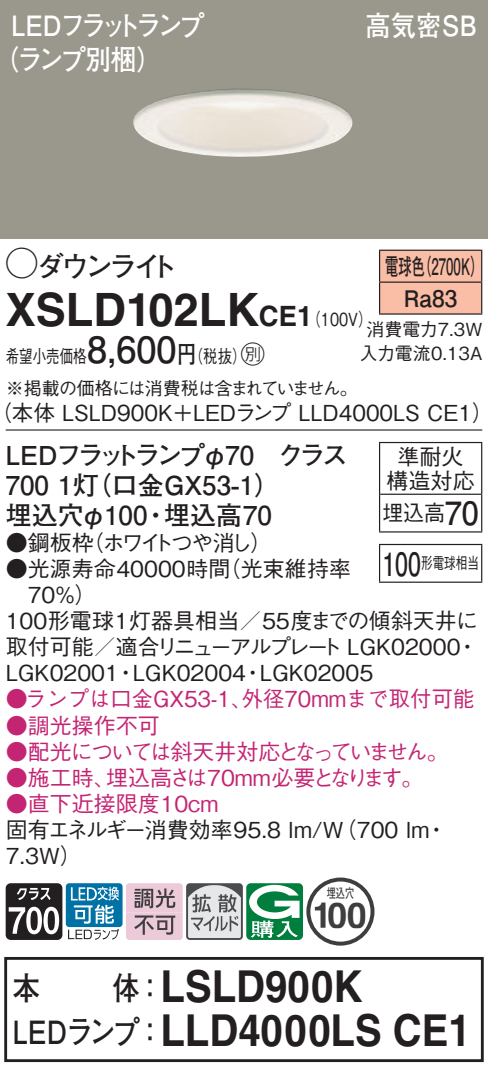
<style>
.page{position:relative;width:488px;height:1070px;background:#fff}
.page>*{position:absolute;margin:0;border:0;box-sizing:border-box;transform-origin:0 0}
.t1{font:700 46px "Helvetica LT Std";color:#231f20}
.t2{font:700 44px "Helvetica LT Std";color:#231f20;scale:.91 1}
.t3{font:700 36px "Futo Go B101 Pro";color:#231f20}
.t4{font:700 36px "Helvetica LT Std";color:#252122}
.t5{font:700 32px "Futo Go B101 Pro";color:#231f20;scale:.85 1}
.t6{font:700 32px "Futo Go B101 Pro";color:#231f20;scale:.72 1}
.t7{font:700 32px "Futo Go B101 Pro";color:#231f20;scale:.95 1}
.t8{font:700 28px/34px "Futo Go B101 Pro";letter-spacing:-.12em;color:#fff;scale:.9 1}
.t9{font:700 28px "Futo Go B101 Pro";letter-spacing:-.15em;color:#231f20}
.t10{font:700 28px "Futo Go B101 Pro";letter-spacing:-.055em;color:#fff;scale:.9 1}
.t11{font:700 26px "Futo Go B101 Pro";color:#231f20}
.t12{font:700 26px "Futo Go B101 Pro";letter-spacing:-.135em;color:#231f20}
.t13{font:24px "Ford Classification 1";color:#231f20}
.t14{font:700 22.8px/32px "Futo Go B101 Pro";color:#231f20;scale:.58 1}
.t15{font:500 22px/26px "Gothic BBB Pro";color:#231f20}
.t16{font:500 22px "Gothic BBB Pro";color:#c42573}
.t17{font:500 22px/26px "Gothic BBB Pro";letter-spacing:-.095em;color:#c42573}
.t18{font:500 22px "Gothic BBB Pro";letter-spacing:-.15em;color:#231f20}
.t19{font:500 22px "Gothic BBB Pro";color:#231f20;scale:.95 1}
.t20{font:500 18px/31.6px "Gothic BBB Pro";letter-spacing:-.04em;color:#231f20;scale:.75 1}
.t21{font:500 18px/24px "Gothic BBB Pro";color:#231f20;text-align:center}
.t22{font:500 18px "Gothic BBB Pro";color:#231f20;scale:.8 1}
.t23{font:500 16px "Gothic BBB Pro";color:#231f20;scale:.72 1}
.t24{font:700 13.2px "Futo Go B101 Pro";color:#3e3e3f;scale:.7 1}
.s1{font-family:"Ford Classification 1";font-weight:400;font-size:32px}
.s2{font-size:28px}
.s3{font-family:"Gothic BBB Pro";font-weight:500;font-size:18px}
.s4{font-family:"Helvetica LT Std";font-weight:700;font-size:28px}
.s5{font-family:"Futo Go B101 Pro";font-weight:700;font-size:24px}
.s6{color:#3e3e3f}
</style>
<div class="page">
<div style="left:0;top:0;width:488px;height:238px;background:#9a988c"></div>
<img style="left:133px;top:89px;width:220px;height:68px">
<div style="left:380px;top:251px;width:101px;height:62px;background:#fabda6"></div>
<hr style="left:379px;top:249px;width:103px;height:2px;background:#231f20">
<hr style="left:379px;top:251px;width:1px;height:30px;background:#231f20">
<hr style="left:481px;top:251px;width:1px;height:30px;background:#231f20">
<hr style="left:379px;top:281px;width:103px;height:2px;background:#231f20">
<hr style="left:379px;top:283px;width:1px;height:30px;background:#231f20">
<hr style="left:481px;top:283px;width:1px;height:30px;background:#231f20">
<hr style="left:379px;top:313px;width:103px;height:1px;background:#231f20">
<hr style="left:6px;top:429px;width:476px;height:1px;background:#231f20">
<hr style="left:379px;top:443px;width:1px;height:51px;background:#231f20">
<hr style="left:379px;top:494px;width:1px;height:37px;background:#231f20">
<hr style="left:379px;top:442px;width:103px;height:1px;background:#231f20">
<hr style="left:380px;top:493px;width:101px;height:2px;background:#231f20">
<hr style="left:481px;top:443px;width:1px;height:51px;background:#231f20">
<hr style="left:481px;top:494px;width:1px;height:37px;background:#231f20">
<hr style="left:379px;top:531px;width:103px;height:1px;background:#231f20">
<hr style="left:379px;top:545px;width:1px;height:36px;background:#231f20">
<hr style="left:379px;top:543px;width:103px;height:2px;background:#231f20">
<hr style="left:481px;top:545px;width:1px;height:36px;background:#231f20">
<hr style="left:379px;top:581px;width:103px;height:1px;background:#231f20">
<svg style="left:6px;top:883px;width:56px;height:56px"></svg>
<div style="left:66px;top:883px;width:56px;height:43px;background:#0071a5;border-radius:3px"></div>
<svg style="left:68px;top:886px;width:51px;height:53px"></svg>
<svg style="left:126px;top:877px;width:248px;height:68px"></svg>
<div style="left:4px;top:956px;width:479px;height:105px;border:3px solid #231f20"></div>
<p class="t8" style="left:-7px;top:5px;width:237px;text-indent:18px">LEDフラットランプ（ランプ別梱(</p>
<p class="t10" style="left:365px;top:3px;width:125px">高気密SB</p>
<p class="t9" style="left:6px;top:244px;width:174px"><span class="s1">A</span>ダウンライト</p>
<p class="t14" style="left:418px;top:247px;width:115px">（2700 (K</p>
<p class="t14" style="left:403px;top:247px;width:94px;text-indent:-19px">電球色<br>Ra83</p>
<p class="t21" style="left:359px;top:315px;width:124px">消費電力7.3W入力電流0.13A</p>
<h1 class="t1" style="left:6px;top:281px;width:293px">XSLD102LK<span class="s2">CE</span></h1>
<p class="t13" style="left:232px;top:342px;width:34px">C<span class="s3">）</span></p>
<p class="t22" style="left:297px;top:304px;width:96px">（<span class="s4">1</span> 100 (V</p>
<h3 class="t3" style="left:87px;top:321px;width:91px">8,600</h3>
<p class="t22" style="left:177px;top:342px;width:70px">（<span class="s5">円</span>税抜</p>
<p class="t20" style="left:6px;top:338px;width:471px">希望小売価格<br>※掲載の価格には消費税は含まれていません。</p>
<p class="t15" style="left:-10px;top:397px;width:504px">（本体 LSLD900K＋LEDランプ LLD4000LS CE1(</p>
<p class="t12" style="left:6px;top:434px;width:250px">LEDフラットランプφ70</p>
<p class="t11" style="left:6px;top:464px;width:276px">700 （灯1 口金GX53-1(</p>
<p class="t11" style="left:164px;top:494px;width:109px">埋込高70</p>
<p class="t11" style="left:278px;top:434px;width:71px">クラス</p>
<p class="t15" style="left:386px;top:441px;width:89px;line-height:24px;text-align:center">準耐火構造対応</p>
<h3 class="t7" style="left:445px;top:487px;width:37px">70</h3>
<p class="t19" style="left:382px;top:495px;width:67px">埋込高</p>
<p class="t23" style="left:421px;top:550px;width:82px">形電球相当</p>
<p class="t11" style="left:6px;top:494px;width:143px">埋込穴φ100</p>
<p class="t18" style="left:82px;top:525px;width:191px">（ホワイトつや消し(</p>
<p class="t11" style="left:143px;top:494px;width:27px">・</p>
<p class="t15" style="left:6px;top:527px;width:89px">●鋼板枠</p>
<h3 class="t6" style="left:382px;top:537px;width:55px">100</h3>
<p class="t15" style="left:219px;top:553px;width:134px">（光束維持率</p>
<p class="t15" style="left:6px;top:553px;width:226px">●光源寿命40000時間</p>
<p class="t15" style="left:28px;top:579px;width:70px">70％(</p>
<p class="t15" style="left:6px;top:605px;width:473px">100形電球1灯器具相当／55度までの傾斜天井に</p>
<p class="t15" style="left:456px;top:631px;width:23px">・</p>
<p class="t15" style="left:260px;top:631px;width:202px;text-indent:-254px">取付可能／適合リニューアルプレート LGK02000<br>LGK02005</p>
<p class="t15" style="left:6px;top:657px;width:115px">LGK02001</p>
<p class="t16" style="left:6px;top:707px;width:156px">●調光操作不可</p>
<p class="t17" style="left:106px;top:735px;width:344px;text-indent:-100px">●配光については斜天井対応となっていません。埋込高さは70mm必要となります。</p>
<p class="t15" style="left:133px;top:657px;width:115px">LGK02004</p>
<p class="t15" style="left:115px;top:657px;width:23px">・</p>
<p class="t15" style="left:242px;top:657px;width:24px">・</p>
<p class="t16" style="left:6px;top:680px;width:248px">●ランプは口金GX53-1、</p>
<p class="t16" style="left:242px;top:680px;width:234px">外径70mmまで取付可能</p>
<p class="t16" style="left:6px;top:759px;width:111px">●施工時、</p>
<p class="t16" style="left:6px;top:785px;width:214px">●直下近接限度10cm</p>
<p class="t15" style="left:6px;top:813px;width:425px">固有エネルギー消費効率95.8 lm （W/ 700 lm<br>7.3W(</p>
<p class="t15" style="left:425px;top:813px;width:23px">・</p>
<p class="t24" style="left:327px;top:882px;width:41px">埋込穴</p>
<h3 class="t4" style="left:312px;top:892px;width:56px">1<span class="s6">0</span>0</h3>
<h3 class="t5" style="left:13px;top:961px;width:34px">本</h3>
<h3 class="t5" style="left:113px;top:961px;width:62px">体：</h3>
<h2 class="t2" style="left:160px;top:959px;width:223px">LSLD900K</h2>
<h3 class="t5" style="left:13px;top:1005px;width:179px">LEDランプ：</h3>
<h2 class="t2" style="left:160px;top:1003px;width:342px">LLD4000LS CE1</h2>
</div>
